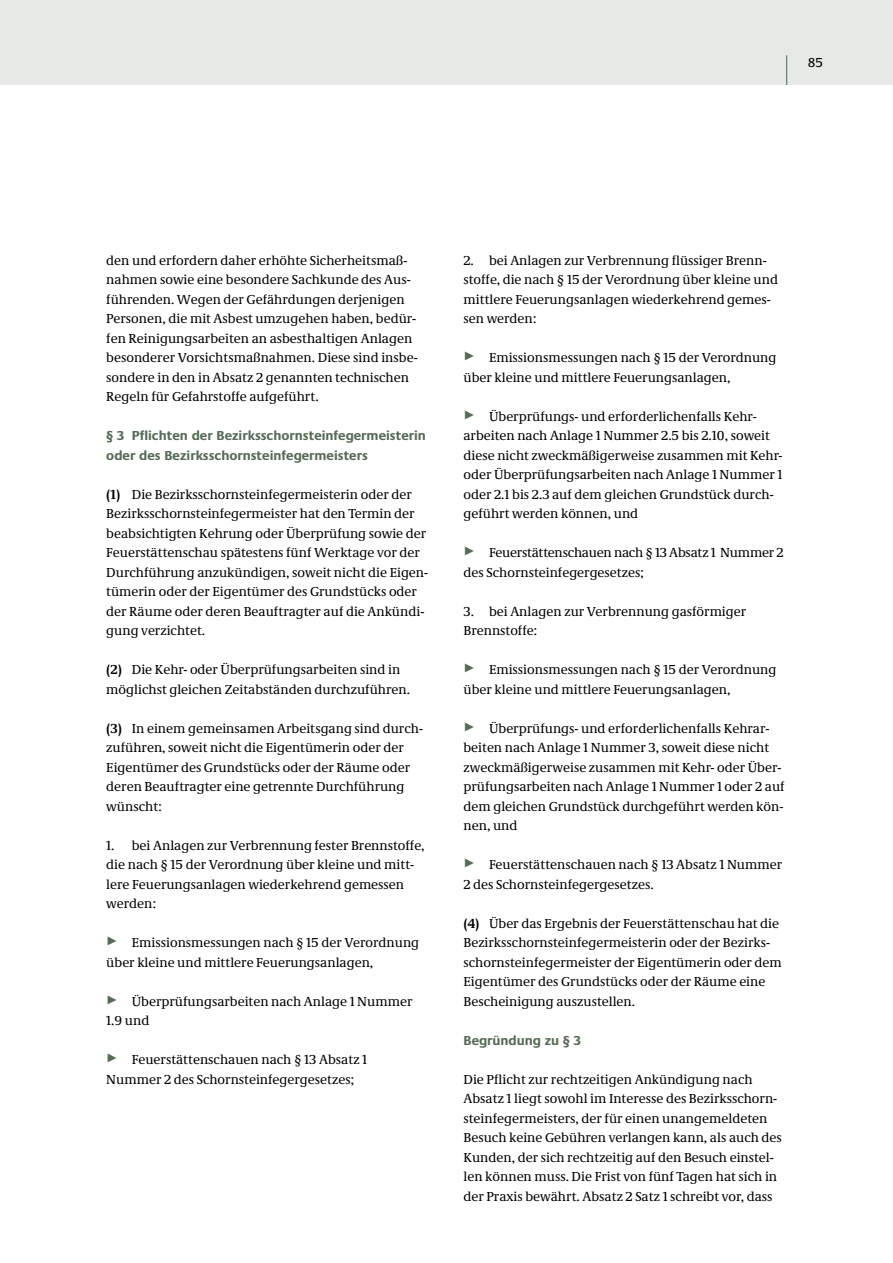
<style>
.page{position:relative;width:893px;height:1263px;background:#fff}
.page>*{position:absolute;margin:0;border:0;box-sizing:border-box;transform-origin:0 0}
.t1{font:13.5px/19.5px "Neue Demos";color:#000}
.t2{font:700 13.5px/19.5px "Neue Praxis";color:#576b58}
.t3{font:13.5px "Neue Praxis";color:#000}
.s1{font-weight:700}
.s2{color:#576b58}
</style>
<div class="page">
<div style="left:1px;top:0;width:892px;height:85px;background:#e6e9e6"></div>
<hr style="left:786px;top:55px;width:1px;height:30px;background:#576b58">
<p class="t3" style="left:808px;top:58px;width:17px">85</p>
<p class="t1" style="left:106px;top:252px;width:313px">den und erfordern daher erhöhte Sicherheitsmaß - nah men sowie eine besondere Sachkunde des Aus - führenden. Wegen der Gefährdungen derjenigen Personen, die mit Asbest umzugehen haben, bedür&shy;fen Reinigungsarbeiten an asbesthaltigen Anlagen besonderer Vorsichtsmaßnahmen. Diese sind insbe&shy;sondere in den in Absatz 2 genannten technischen Regeln für Gefahrstoffe aufgeführt.</p>
<p class="t2" style="left:106px;top:427px;width:321px">§ 3 Pflichten der Bezirksschornsteinfegermeisterin oder des Bezirksschornsteinfegermeisters</p>
<p class="t1" style="left:106px;top:486px;width:323px"><span class="s1">(1)</span> Die Bezirksschornsteinfegermeisterin oder der Bezirksschornsteinfegermeister hat den Termin der beabsichtigten Kehrung oder Überprüfung sowie der Feuerstättenschau spätestens fünf Werktage vor der Durchführung anzukündigen, soweit nicht die Eigen - tümerin oder der Eigentümer des Grundstücks oder der Räume oder deren Beauftragter auf die Ankündi - gung verzichtet.</p>
<p class="t1" style="left:106px;top:661px;width:305px"><span class="s1">(2)</span> Die Kehr- oder Überprüfungsarbeiten sind in möglichst gleichen Zeitabständen durchzuführen.</p>
<p class="t1" style="left:106px;top:720px;width:318px"><span class="s1">(3)</span> In einem gemeinsamen Arbeitsgang sind durch&shy;zuführen, soweit nicht die Eigentümerin oder der Eigentümer des Grundstücks oder der Räume oder deren Beauftragter eine getrennte Durchführung wünscht:</p>
<p class="t1" style="left:106px;top:837px;width:320px">1. bei Anlagen zur Verbrennung fester Brennstoffe, die nach § 15 der Verordnung über kleine und mitt - lere Feuerungsanlagen wiederkehrend gemessen werden:</p>
<p class="t1" style="left:106px;top:934px;width:314px"><span class="s2">✓</span> Emissionsmessungen nach § 15 der Verordnung über kleine und mittlere Feuerungsanlagen,</p>
<p class="t1" style="left:106px;top:993px;width:308px"><span class="s2">✓</span> Überprüfungsarbeiten nach Anlage 1 Nummer<br>1.9 und</p>
<p class="t1" style="left:106px;top:1051px;width:262px"><span class="s2">✓</span> Feuerstättenschauen nach § 13 Absatz 1<br>Nummer 2 des Schornsteinfegergesetzes;</p>
<p class="t1" style="left:463px;top:252px;width:316px">2. bei Anlagen zur Verbrennung flüssiger Brenn - stoffe, die nach § 15 der Verordnung über kleine und mittlere Feuerungsanlagen wiederkehrend gemes&shy;sen werden:</p>
<p class="t1" style="left:463px;top:349px;width:314px"><span class="s2">✓</span> Emissionsmessungen nach § 15 der Verordnung über kleine und mittlere Feuerungsanlagen,</p>
<p class="t1" style="left:463px;top:408px;width:321px"><span class="s2">✓</span> Überprüfungs- und erforderlichenfalls Kehr - arbei ten nach Anlage 1 Nummer 2.5 bis 2.10, soweit diese nicht zweckmäßigerweise zusammen mit Kehr&shy;oder Überprüfungsarbeiten nach Anlage 1 Nummer 1 oder 2.1 bis 2.3 auf dem gleichen Grundstück durch&shy;geführt werden können, und</p>
<p class="t1" style="left:463px;top:544px;width:322px"><span class="s2">✓</span> Feuerstättenschauen nach § 13 Absatz 1 Nummer 2 des Schornsteinfegergesetzes;</p>
<p class="t1" style="left:463px;top:603px;width:284px">3. bei Anlagen zur Verbrennung gasförmiger<br>Brennstoffe:</p>
<p class="t1" style="left:463px;top:661px;width:314px"><span class="s2">✓</span> Emissionsmessungen nach § 15 der Verordnung über kleine und mittlere Feuerungsanlagen,</p>
<p class="t1" style="left:463px;top:720px;width:323px"><span class="s2">✓</span> Überprüfungs- und erforderlichenfalls Kehrar - beiten nach Anlage 1 Nummer 3, soweit diese nicht zweckmäßigerweise zusammen mit Kehr- oder Über&shy;prüfungsarbeiten nach Anlage 1 Nummer 1 oder 2 auf dem gleichen Grundstück durchgeführt werden kön&shy;nen, und</p>
<p class="t1" style="left:463px;top:856px;width:320px"><span class="s2">✓</span> Feuerstättenschauen nach § 13 Absatz 1 Nummer<br>2 des Schornsteinfegergesetzes.</p>
<p class="t1" style="left:463px;top:915px;width:320px"><span class="s1">(4)</span> Über das Ergebnis der Feuerstättenschau hat die Bezirksschornsteinfegermeisterin oder der Bezirks - schornsteinfegermeister der Eigentümerin oder dem Eigentümer des Grundstücks oder der Räume eine Bescheinigung auszustellen.</p>
<p class="t2" style="left:463px;top:1031px;width:119px">Begründung zu § 3</p>
<p class="t1" style="left:463px;top:1071px;width:320px">Die Pflicht zur rechtzeitigen Ankündigung nach Absatz 1 liegt sowohl im Interesse des Bezirksschorn - steinfegermeisters, der für einen unangemeldeten Besuch keine Gebühren verlangen kann, als auch des Kunden, der sich rechtzeitig auf den Besuch einstel&shy;len können muss. Die Frist von fünf Tagen hat sich in der Praxis bewährt. Absatz 2 Satz 1 schreibt vor, dass</p>
</div>
